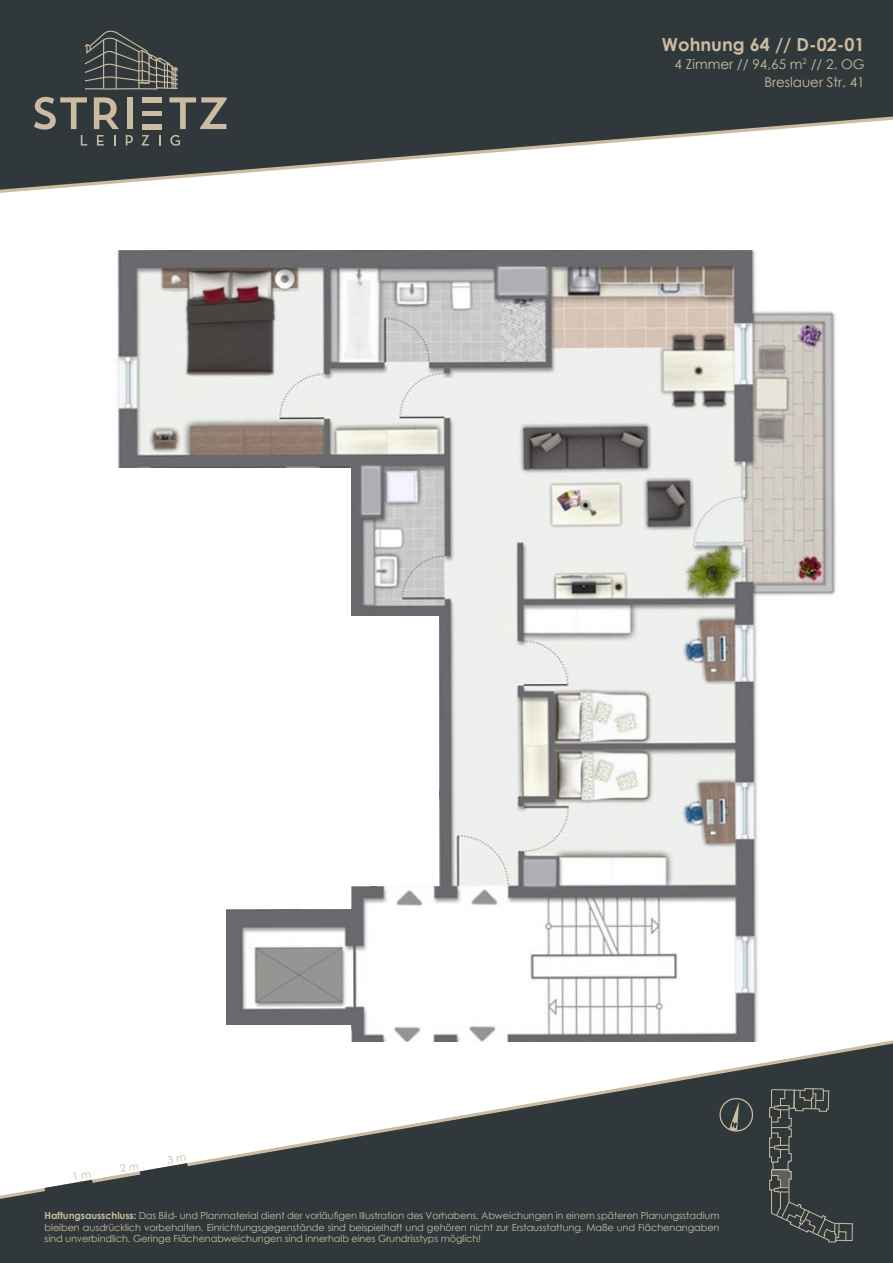
<style>
.page{position:relative;width:893px;height:1263px;background:#fff}
.page>*{position:absolute;margin:0;border:0;box-sizing:border-box;transform-origin:0 0}
.t1{font:700 18px "Century Gothic";color:#cbbba0}
.t2{font:13.5px/18px "Century Gothic";color:#cbbba0;text-align:right}
.t3{font:9.75px/11.7px "Century Gothic";letter-spacing:-.01em;color:#cbbba0;text-align:justify}
.s1{font-weight:700}
</style>
<div class="page">
<svg style="left:0;top:1040px;width:893px;height:223px"></svg>
<svg style="left:0;top:0;width:893px;height:193px"></svg>
<svg style="left:83px;top:28px;width:96px;height:62px;background:#494d4b"></svg>
<hr style="left:103px;top:40px;width:1px;height:49px;background:#cbbba0">
<hr style="left:116px;top:40px;width:1px;height:49px;background:#cbbba0">
<svg style="left:97px;top:135px;width:7px;height:11px"></svg>
<svg style="left:126px;top:135px;width:7px;height:11px"></svg>
<svg style="left:141px;top:135px;width:8px;height:11px"></svg>
<svg style="left:159px;top:135px;width:2px;height:11px"></svg>
<svg style="left:170px;top:135px;width:10px;height:11px"></svg>
<svg style="left:34px;top:97px;width:53px;height:49px;background:#575854"></svg>
<svg style="left:94px;top:97px;width:25px;height:32px"></svg>
<div style="left:127px;top:97px;width:5px;height:32px;background:#cbbba0"></div>
<svg style="left:169px;top:97px;width:58px;height:32px;background:#696860"></svg>
<div style="left:143px;top:111px;width:19px;height:5px;background:#cbbba0"></div>
<div style="left:143px;top:97px;width:19px;height:6px;background:#cbbba0"></div>
<div style="left:143px;top:124px;width:19px;height:5px;background:#cbbba0"></div>
<svg style="left:717px;top:1095px;width:38px;height:40px;background:#464b49"></svg>
<svg style="left:769px;top:1088px;width:84px;height:154px;background:#3c4243"></svg>
<img style="left:117px;top:251px;width:721px;height:790px">
<div style="left:35px;top:468px;width:316px;height:441px;background:#fff"></div>
<div style="left:123px;top:617px;width:316px;height:269px;background:#fff"></div>
<div style="left:0;top:804px;width:225px;height:269px;background:#fff"></div>
<div style="left:35px;top:1025px;width:316px;height:90px;background:#fff"></div>
<svg style="left:45px;top:1155px;width:143px;height:37px"></svg>
<h1 class="t1" style="left:662px;top:31px;width:204px">Wohnung 64 // D-02-01</h1>
<h2 class="t2" style="left:675px;top:55px;width:192px">4 Zimmer // 94,65 m<sup>2</sup> // 2. OG<br>Breslauer Str. 41</h2>
<p class="t3" style="left:45px;top:1209px;width:676px"><span class="s1">Haftungsausschluss:</span> Das Bild- und Planmaterial dient der vorläufigen Illustration des Vorhabens. Abweichungen in einem späteren Planungsstadium bleiben ausdrücklich vorbehalten. Einrichtungsgegenstände sind beispielhaft und gehören nicht zur Erstausstattung. Maße und Flächenangaben sind unverbindlich. Geringe Flächenabweichungen sind innerhalb eines Grundrisstyps möglich!</p>
</div>
